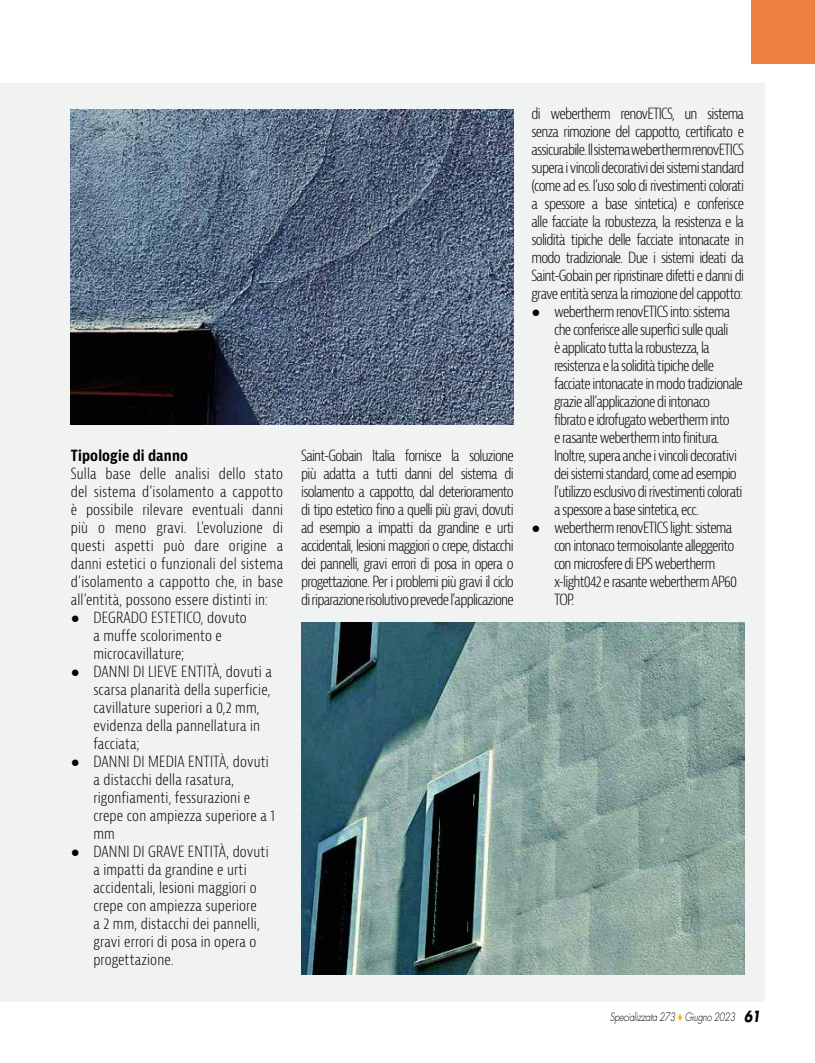
<style>
.page{position:relative;width:815px;height:1063px;background:#fff}
.page>*{position:absolute;margin:0;border:0;box-sizing:border-box;transform-origin:0 0}
.t1{font:300 condensed 15px/18px "Bernina Sans";letter-spacing:-.05em;color:#000;text-align:justify}
.t2{font:300 condensed 15px/18px "Bernina Sans";letter-spacing:.01em;color:#000}
.t3{font:700 condensed 15px "Bernina Sans";letter-spacing:.01em;color:#000}
.t4{font:italic 300 11.25px "Futura Std";letter-spacing:-.03em;color:#000;scale:.8 1}
.s1{font-family:"Arial";font-weight:900;font-stretch:normal}
.s2{color:#fbba00}
.s3{font-weight:700;font-size:15px}
</style>
<div class="page">
<div style="left:0;top:83px;width:764px;height:918px;background:#edf1ef"></div>
<img style="left:301px;top:623px;width:443px;height:351px">
<div style="left:751px;top:0;width:64px;height:64px;background:#f08042"></div>
<img style="left:71px;top:109px;width:443px;height:316px">
<p class="t3" style="left:71px;top:446px;width:119px">Tipologie di danno</p>
<p class="t1" style="left:71px;top:465px;width:214px">Sulla base delle analisi dello stato del sistema d’isolamento a cappotto è possibile rilevare eventuali danni più o meno gravi. L’evoluzione di questi aspetti può dare origine a danni estetici o funzionali del sistema d’isolamento a cappotto che, in base all’entità, possono essere distinti in:</p>
<p class="t2" style="left:93px;top:609px;width:155px;text-indent:-23px"><span class="s1">●</span> DEGRADO ESTETICO, dovuto a muffe scolorimento e microcavillature;</p>
<p class="t2" style="left:93px;top:663px;width:180px;text-indent:-23px"><span class="s1">●</span> DANNI DI LIEVE ENTITÀ, dovuti a scarsa planarità della superficie, cavillature superiori a 0,2 mm, evidenza della pannellatura in facciata;</p>
<p class="t2" style="left:93px;top:753px;width:183px;text-indent:-23px"><span class="s1">●</span> DANNI DI MEDIA ENTITÀ, dovuti a distacchi della rasatura, rigonfiamenti, fessurazioni e crepe con ampiezza superiore a 1 mm</p>
<p class="t2" style="left:93px;top:843px;width:177px;text-indent:-23px"><span class="s1">●</span> DANNI DI GRAVE ENTITÀ, dovuti a impatti da grandine e urti accidentali, lesioni maggiori o crepe con ampiezza superiore<br>a 2 mm, distacchi dei pannelli, gravi errori di posa in opera o progettazione.</p>
<p class="t1" style="left:301px;top:447px;width:214px">Saint-Gobain Italia fornisce la soluzione più adatta a tutti danni del sistema di isolamento a cappotto, dal deterioramento di tipo estetico fino a quelli più gravi, dovuti ad esempio a impatti da grandine e urti accidentali, lesioni maggiori o crepe, distacchi dei pannelli, gravi errori di posa in opera o progettazione. Per i problemi più gravi il ciclo di riparazione risolutivo prevede l’applicazione</p>
<p class="t1" style="left:531px;top:105px;width:214px">di webertherm renovETICS, un sistema senza rimozione del cappotto, certificato e assicurabile. Il sistema webertherm renovETICS supera i vincoli decorativi dei sistemi standard (come ad es. l’uso solo di rivestimenti colorati a spessore a base sintetica) e conferisce alle facciate la robustezza, la resistenza e la solidità tipiche delle facciate intonacate in modo tradizionale. Due i sistemi ideati da Saint-Gobain per ripristinare difetti e danni di grave entità senza la rimozione del cappotto:</p>
<p class="t1" style="left:554px;top:303px;width:190px;text-align:left;text-indent:-22px"><span class="s1">●</span> webertherm renovETICS into: sistema che conferisce alle superfici sulle quali<br>è applicato tutta la robustezza, la resistenza e la solidità tipiche delle facciate intonacate in modo tradizionale grazie all’applicazione di intonaco fibrato e idrofugato webertherm into<br>e rasante webertherm into finitura.<br>Inoltre, supera anche i vincoli decorativi dei sistemi standard, come ad esempio l’utilizzo esclusivo di rivestimenti colorati a spessore a base sintetica, ecc.</p>
<p class="t1" style="left:554px;top:519px;width:185px;text-align:left;text-indent:-22px"><span class="s1">●</span> webertherm renovETICS light: sistema con intonaco termoisolante alleggerito con microsfere di EPS webertherm x-light042 e rasante webertherm AP60<br>TOP.</p>
<p class="t4" style="left:610px;top:1010px;width:190px">Specializzata 273 <span class="s2">◆</span> Giugno 2023 <span class="s3">61</span></p>
</div>
